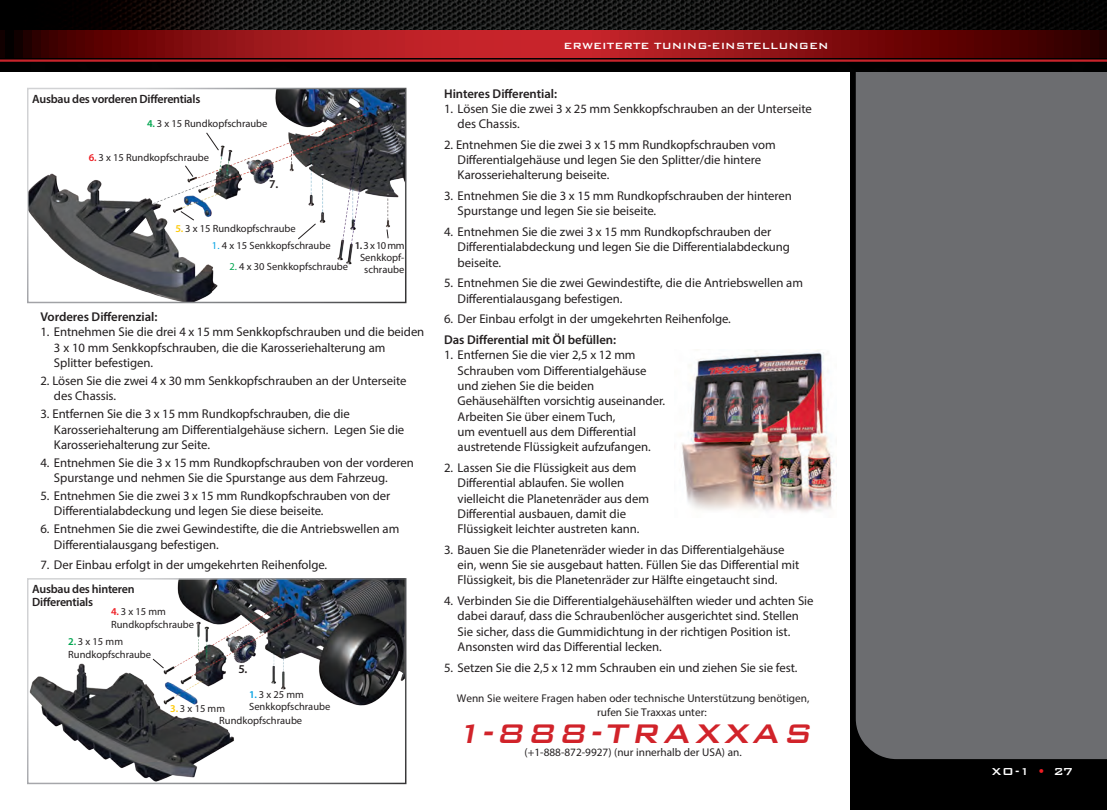
<style>
.page{position:relative;width:1107px;height:810px;background:#fff}
.page>*{position:absolute;margin:0;border:0;box-sizing:border-box;transform-origin:0 0}
.t1{font:italic 36px "Bank Gothic Medium BT";color:#d1232a}
.t2{font:13.5px "Bank Gothic Medium BT";color:#fff}
.t3{font:12.75px/15.3px "Myriad Pro";letter-spacing:-.005em;color:#231f20}
.t4{font:600 12.75px "Myriad Pro";letter-spacing:-.005em;color:#231f20}
.t5{font:600 12px/13.5px "Myriad Pro";letter-spacing:-.02em;color:#231f20}
.t6{font:12px "Bank Gothic Medium BT";color:#fff}
.t7{font:600 12px "Myriad";color:#231f20}
.t8{font:11.25px/13.5px "Myriad Pro";color:#231f20}
.t9{font:10.5px/12.6px "Myriad Pro";color:#231f20}
.s1{font-family:"Myriad";font-weight:600;color:#00a54f}
.s2{font-family:"Myriad";font-weight:600;color:#ee1d23}
.s3{font-family:"Myriad";font-weight:600;color:#feca0a}
.s4{color:#00a1e3}
.s5{font-family:"Myriad";font-weight:600}
.s6{font-family:"Myriad"}
.s7{color:#00a54f}
.s8{font-family:"Myriad";font-weight:600;color:#00a1e3}
.s9{color:#ee1d23}
</style>
<div class="page">
<div style="left:850px;top:13px;width:257px;height:797px;background:#000"></div>
<div style="left:856px;top:72px;width:251px;height:687px;background:#6c6d70"></div>
<img style="left:0;top:0;width:1107px;height:71px">
<svg style="left:0;top:30px;width:1107px;height:27px;background:#871114"></svg>
<hr style="left:0;top:59px;width:1107px;height:3px;background:#c8242b">
<img style="left:682px;top:350px;width:155px;height:162px">
<img style="left:30px;top:581px;width:373px;height:200px">
<div style="left:27px;top:578px;width:379px;height:206px;border:2px solid #fff"></div>
<svg style="left:152px;top:658px;width:13px;height:11px"></svg>
<img style="left:30px;top:91px;width:373px;height:209px">
<div style="left:27px;top:88px;width:379px;height:215px;border:2px solid #fff"></div>
<svg style="left:297px;top:223px;width:20px;height:17px"></svg>
<svg style="left:206px;top:132px;width:14px;height:19px"></svg>
<svg style="left:184px;top:165px;width:10px;height:13px"></svg>
<svg style="left:180px;top:210px;width:15px;height:11px"></svg>
<svg style="left:386px;top:229px;width:3px;height:10px"></svg>
<p class="t5" style="left:32px;top:92px;width:170px">Ausbau des vorderen Differentials</p>
<p class="t9" style="left:147px;top:117px;width:122px"><span class="s1">4.</span> 3 x 15 Rundkopfschraube</p>
<p class="t9" style="left:89px;top:151px;width:122px"><span class="s2">6.</span> 3 x 15 Rundkopfschraube</p>
<p class="t7" style="left:269px;top:178px;width:11px">7.</p>
<p class="t9" style="left:175px;top:222px;width:122px"><span class="s3">5.</span> 3 x 15 Rundkopfschraube</p>
<p class="t9" style="left:212px;top:239px;width:120px"><span class="s4">1.</span> 4 x 15 Senkkopfschraube</p>
<p class="t9" style="left:355px;top:239px;width:51px;line-height:12px;text-align:right"><span class="s5">1.</span> <span class="s6">3 x 10 mm<br></span>Senkkopf&shy;schraube</p>
<p class="t9" style="left:229px;top:260px;width:120px"><span class="s7">2.</span> 4 x 30 Senkkopfschraube</p>
<p class="t4" style="left:40px;top:309px;width:118px">Vorderes Differenzial:</p>
<p class="t3" style="left:54px;top:324px;width:372px;text-indent:-13px">1. Entnehmen Sie die drei 4 x 15 mm Senkkopfschrauben und die beiden<br>3 x 10 mm Senkkopfschrauben, die die Karosseriehalterung am<br>Splitter befestigen.</p>
<p class="t3" style="left:54px;top:373px;width:354px;text-indent:-13px">2. Lösen Sie die zwei 4 x 30 mm Senkkopfschrauben an der Unterseite des Chassis.</p>
<p class="t3" style="left:54px;top:406px;width:352px;text-indent:-13px">3. Entfernen Sie die 3 x 15 mm Rundkopfschrauben, die die<br>Karosseriehalterung am Differentialgehäuse sichern. Legen Sie die<br>Karosseriehalterung zur Seite.</p>
<p class="t3" style="left:54px;top:455px;width:361px;text-indent:-13px">4. Entnehmen Sie die 3 x 15 mm Rundkopfschrauben von der vorderen<br>Spurstange und nehmen Sie die Spurstange aus dem Fahrzeug.</p>
<p class="t3" style="left:54px;top:488px;width:338px;text-indent:-13px">5. Entnehmen Sie die zwei 3 x 15 mm Rundkopfschrauben von der<br>Differentialabdeckung und legen Sie diese beiseite.</p>
<p class="t3" style="left:54px;top:521px;width:347px;text-indent:-13px">6. Entnehmen Sie die zwei Gewindestifte, die die Antriebswellen am<br>Differentialausgang befestigen.</p>
<p class="t3" style="left:40px;top:557px;width:288px">7. Der Einbau erfolgt in der umgekehrten Reihenfolge.</p>
<p class="t5" style="left:32px;top:582px;width:104px">Ausbau des hinteren<br>Differentials</p>
<p class="t9" style="left:111px;top:605px;width:84px"><span class="s2">4.</span> 3 x 15 mm<br>Rundkopfschraube</p>
<p class="t9" style="left:68px;top:635px;width:84px"><span class="s1">2.</span> 3 x 15 mm<br>Rundkopfschraube</p>
<p class="t7" style="left:238px;top:663px;width:11px">5.</p>
<p class="t9" style="left:249px;top:688px;width:83px"><span class="s8">1.</span> 3 x 25 mm<br>Senkkopfschraube</p>
<p class="t9" style="left:219px;top:702px;width:84px;line-height:12px;text-indent:-49px"><span class="s3">3.</span> 3 x 15 mm<br>Rundkopfschraube</p>
<p class="t6" style="left:563px;top:39px;width:267px">ERWEITERTE TUNING-EINSTELLUNGEN</p>
<p class="t4" style="left:444px;top:85px;width:114px">Hinteres Differential:</p>
<p class="t3" style="left:458px;top:101px;width:356px;text-indent:-13px">1. Lösen Sie die zwei 3 x 25 mm Senkkopfschrauben an der Unterseite des Chassis.</p>
<p class="t3" style="left:458px;top:137px;width:320px;text-indent:-13px">2. Entnehmen Sie die zwei 3 x 15 mm Rundkopfschrauben vom<br>Differentialgehäuse und legen Sie den Splitter/die hintere<br>Karosseriehalterung beiseite.</p>
<p class="t3" style="left:458px;top:188px;width:336px;text-indent:-13px">3. Entnehmen Sie die 3 x 15 mm Rundkopfschrauben der hinteren<br>Spurstange und legen Sie sie beiseite.</p>
<p class="t3" style="left:458px;top:224px;width:334px;text-indent:-13px">4. Entnehmen Sie die zwei 3 x 15 mm Rundkopfschrauben der<br>Differentialabdeckung und legen Sie die Differentialabdeckung beiseite.</p>
<p class="t3" style="left:458px;top:275px;width:347px;text-indent:-13px">5. Entnehmen Sie die zwei Gewindestifte, die die Antriebswellen am<br>Differentialausgang befestigen.</p>
<p class="t3" style="left:444px;top:311px;width:288px">6. Der Einbau erfolgt in der umgekehrten Reihenfolge.</p>
<p class="t4" style="left:444px;top:332px;width:173px">Das Differential mit Öl befüllen:</p>
<p class="t3" style="left:458px;top:347px;width:209px;text-indent:-13px">1. Entfernen Sie die vier 2,5 x 12 mm Schrauben vom Differentialgehäuse und ziehen Sie die beiden Gehäusehälften vorsichtig auseinander.<br>Arbeiten Sie über einem Tuch,<br>um eventuell aus dem Differential austretende Flüssigkeit aufzufangen.</p>
<p class="t3" style="left:458px;top:460px;width:193px;text-indent:-13px">2. Lassen Sie die Flüssigkeit aus dem Differential ablaufen. Sie wollen vielleicht die Planetenräder aus dem Differential ausbauen, damit die Flüssigkeit leichter austreten kann.</p>
<p class="t3" style="left:458px;top:542px;width:343px;text-indent:-13px">3. Bauen Sie die Planetenräder wieder in das Differentialgehäuse ein, wenn Sie sie ausgebaut hatten. Füllen Sie das Differential mit<br>Flüssigkeit, bis die Planetenräder zur Hälfte eingetaucht sind.</p>
<p class="t3" style="left:458px;top:593px;width:357px;text-indent:-13px">4. Verbinden Sie die Differentialgehäusehälften wieder und achten Sie dabei darauf, dass die Schraubenlöcher ausgerichtet sind. Stellen Sie sicher, dass die Gummidichtung in der richtigen Position ist.<br>Ansonsten wird das Differential lecken.</p>
<p class="t3" style="left:444px;top:660px;width:355px">5. Setzen Sie die 2,5 x 12 mm Schrauben ein und ziehen Sie sie fest.</p>
<p class="t8" style="left:597px;top:692px;width:214px;text-indent:-140px">Wenn Sie weitere Fragen haben oder technische Unterstützung benötigen, rufen Sie Traxxas unter:</p>
<p class="t1" style="left:455px;top:714px;width:365px">1-888-TRAXXAS</p>
<p class="t8" style="left:525px;top:746px;width:219px">(+1-888-872-9927) (nur innerhalb der USA) an.</p>
<p class="t2" style="left:991px;top:764px;width:83px">XO-1 <span class="s9">•</span> 27</p>
</div>
